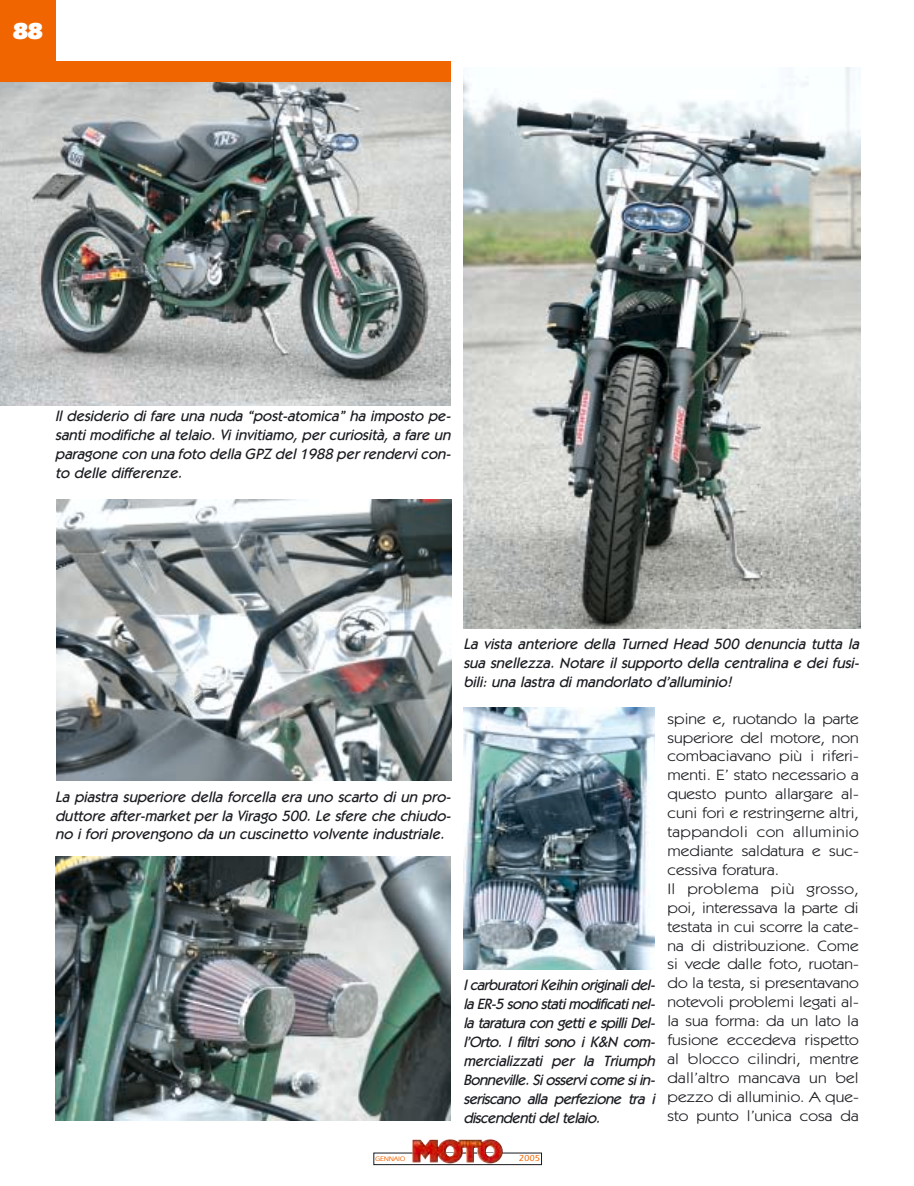
<style>
.page{position:relative;width:914px;height:1186px;background:#fff}
.page>*{position:absolute;margin:0;border:0;box-sizing:border-box;transform-origin:0 0}
.t1{font:900 24px "Itc Eras";color:#fff}
.t2{font:italic 500 15px/18.9px "Itc Kabel";color:#191b20;text-align:justify}
.t3{font:15px/18.9px "Itc Kabel";color:#191b20;scale:1.15 1}
.t4{font:500 9px "Itc Eras";color:#f06500}
.t5{font:500 6.75px "Itc Eras";color:#f06500}
</style>
<div class="page">
<img style="left:0;top:0;width:861px;height:1166px">
<h1 class="t1" style="left:12px;top:23px;width:34px">88</h1>
<p class="t2" style="left:55px;top:408px;width:400px">Il desiderio di fare una nuda “post-atomica” ha imposto pe&shy;santi modifiche al telaio. Vi invitiamo, per curiosità, a fare un paragone con una foto della GPZ del1988 perrendervicon&shy;to delle differenze.</p>
<p class="t2" style="left:55px;top:788px;width:400px">La piastra superiore della forcella era uno scarto di un pro&shy;duttore after-market per la Virago 500. Le sfere che chiudo&shy;no i fori provengono da un cuscinetto volvente industriale.</p>
<p class="t2" style="left:463px;top:636px;width:400px">La vista anteriore della Turned Head 500 denuncia tutta la sua snellezza. Notare il supporto della centralina e dei fusi&shy;bili: una lastra di mandorlato d’alluminio!</p>
<p class="t2" style="left:463px;top:977px;width:196px">IcarburatoriKeihin originalidel&shy;la ER-5 sono statimodificatinel&shy;la taratura con getti e spilli Del&shy;l’Orto. I filtri sono i K&amp;N com&shy;mercializzati per la Triumph Bonneville.Siosservicome siin&shy;seriscano alla perfezione tra i discendentideltelaio.</p>
<p class="t3" style="left:667px;top:710px;width:168px">spine e, ruotando la parte superiore del motore, non combaciavano più i riferi&shy;menti. E’ stato necessario a questo punto allargare al&shy;cuni fori e restringerne altri, tappandoli con alluminio mediante saldatura e suc&shy;cessiva foratura.<br>Il problema più grosso, poi, interessava la parte di testata in cui scorre la cate&shy;na di distribuzione. Come si vede dalle foto, ruotan&shy;do la testa, si presentavano notevoli problemi legati al&shy;la sua forma: da un lato la fusione eccedeva rispetto al blocco cilindri, mentre dall’altro mancava un bel pezzo di alluminio. A que&shy;sto punto l’unica cosa da</p>
<p class="t5" style="left:375px;top:1156px;width:32px">GENNAIO</p>
<p class="t4" style="left:519px;top:1155px;width:23px">2005</p>
</div>
